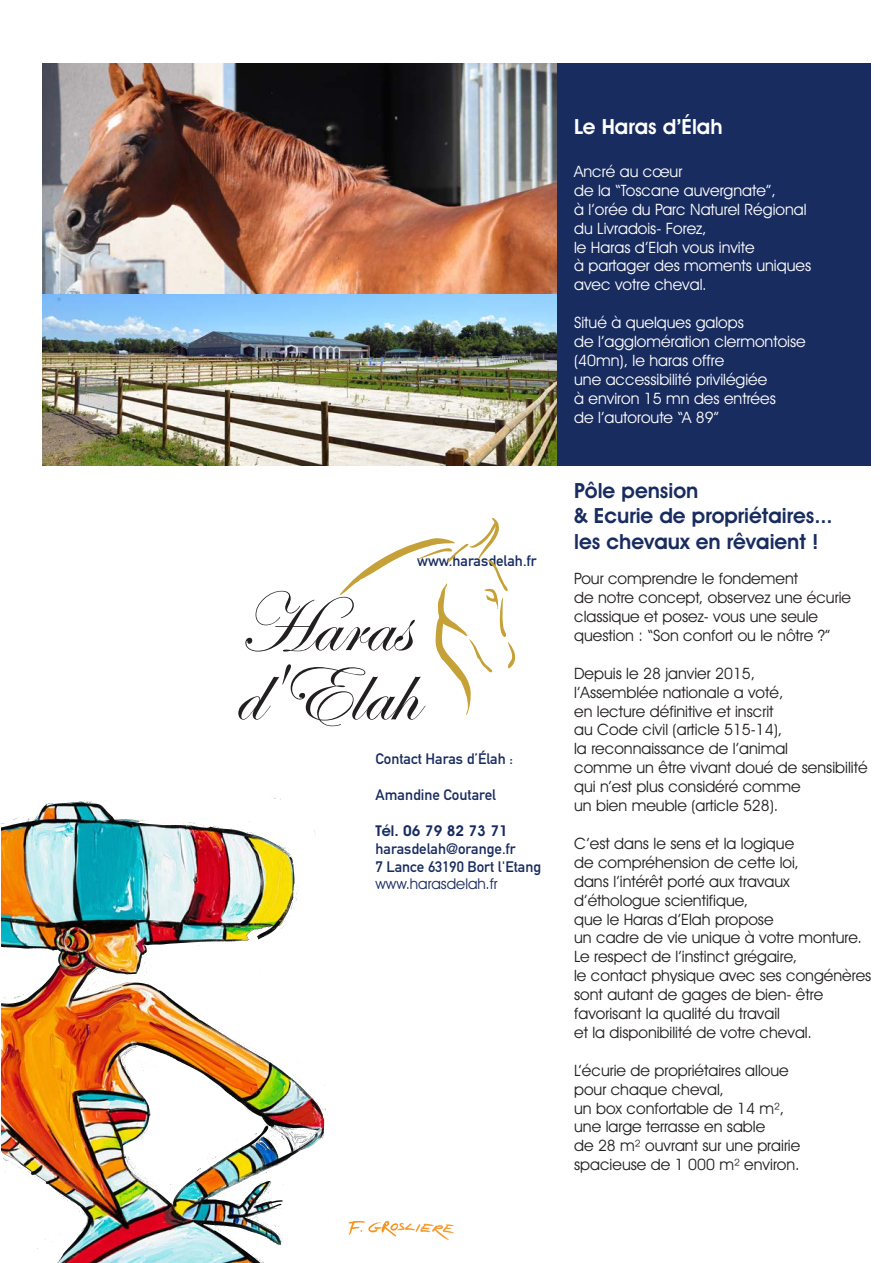
<style>
.page{position:relative;width:893px;height:1263px;background:#fff}
.page>*{position:absolute;margin:0;border:0;box-sizing:border-box;transform-origin:0 0}
.t1{font:600 21px "Avant Garde IT Cby BT";color:#192c60}
.t2{font:600 21px "Avant Garde IT Cby BT";color:#fff}
.t3{font:15.75px/18.9px "Avant Garde IT Cby BT";color:#231f20}
.t4{font:15.75px/18.9px "Avant Garde IT Cby BT";color:#fff}
.t5{font:700 15px "DIN Alternate";color:#192c60}
.t6{font:15px "Avant Garde IT Cby BT";color:#192c60}
.t7{font:600 15px "Avant Garde IT Cby BT";color:#192c60}
</style>
<div class="page">
<img style="left:2px;top:798px;width:324px;height:464px">
<img style="left:43px;top:64px;width:514px;height:230px">
<img style="left:43px;top:294px;width:514px;height:172px">
<div style="left:557px;top:64px;width:314px;height:402px;background:#192c60"></div>
<svg style="left:238px;top:518px;width:278px;height:208px"></svg>
<img style="left:348px;top:1220px;width:106px;height:20px">
<p class="t5" style="left:417px;top:555px;width:121px">www.harasdelah.fr</p>
<p class="t5" style="left:376px;top:753px;width:139px">Contact Haras d’Élah :</p>
<p class="t5" style="left:376px;top:789px;width:122px">Amandine Coutarel</p>
<p class="t7" style="left:376px;top:825px;width:134px">Tél. 06 79 82 73 71</p>
<p class="t5" style="left:376px;top:843px;width:142px">harasdelah@orange.fr</p>
<p class="t5" style="left:376px;top:861px;width:167px">7 Lance 63190 Bort l'Etang</p>
<p class="t6" style="left:376px;top:878px;width:124px">www.harasdelah.fr</p>
<p class="t2" style="left:574px;top:119px;width:150px">Le Haras d’Élah</p>
<p class="t4" style="left:574px;top:164px;width:110px">Ancré au cœur</p>
<p class="t4" style="left:574px;top:182px;width:203px">de la “Toscane auvergnate”,</p>
<p class="t4" style="left:574px;top:201px;width:234px">à l’orée du Parc Naturel Régional du Livradois- Forez,</p>
<p class="t4" style="left:574px;top:239px;width:182px">le Haras d’Elah vous invite</p>
<p class="t4" style="left:574px;top:258px;width:239px">à partager des moments uniques avec votre cheval.</p>
<p class="t4" style="left:574px;top:315px;width:171px">Situé à quelques galops</p>
<p class="t4" style="left:574px;top:334px;width:233px">de l’agglomération clermontoise (40mn), le haras offre</p>
<p class="t4" style="left:574px;top:371px;width:195px">une accessibilité privilégiée</p>
<p class="t4" style="left:574px;top:390px;width:203px">à environ 15 mn des entrées</p>
<p class="t4" style="left:574px;top:409px;width:146px">de l’autoroute “A 89”</p>
<p class="t1" style="left:574px;top:483px;width:126px">Pôle pension</p>
<p class="t1" style="left:574px;top:508px;width:260px">&amp; Ecurie de propriétaires...</p>
<p class="t1" style="left:574px;top:534px;width:246px">les chevaux en rêvaient !</p>
<p class="t3" style="left:574px;top:571px;width:225px">Pour comprendre le fondement</p>
<p class="t3" style="left:574px;top:590px;width:278px">de notre concept, observez une écurie classique et posez- vous une seule</p>
<p class="t3" style="left:574px;top:627px;width:258px">question : “Son confort ou le nôtre ?”</p>
<p class="t3" style="left:574px;top:665px;width:183px">Depuis le 28 janvier 2015,</p>
<p class="t3" style="left:574px;top:684px;width:211px">l’Assemblée nationale a voté,</p>
<p class="t3" style="left:574px;top:703px;width:201px">en lecture définitive et inscrit</p>
<p class="t3" style="left:574px;top:722px;width:210px">au Code civil (article 515-14),</p>
<p class="t3" style="left:574px;top:741px;width:216px">la reconnaissance de l’animal</p>
<p class="t3" style="left:574px;top:760px;width:295px">comme un être vivant doué de sensibilité qui n’est plus considéré comme</p>
<p class="t3" style="left:574px;top:798px;width:206px">un bien meuble (article 528).</p>
<p class="t3" style="left:574px;top:835px;width:222px">C’est dans le sens et la logique</p>
<p class="t3" style="left:574px;top:854px;width:226px">de compréhension de cette loi,</p>
<p class="t3" style="left:574px;top:873px;width:217px">dans l’intérêt porté aux travaux</p>
<p class="t3" style="left:574px;top:892px;width:176px">d’éthologue scientifique,</p>
<p class="t3" style="left:574px;top:911px;width:201px">que le Haras d’Elah propose</p>
<p class="t3" style="left:574px;top:930px;width:289px">un cadre de vie unique à votre monture.<br>Le respect de l’instinct grégaire,</p>
<p class="t3" style="left:574px;top:968px;width:299px">le contact physique avec ses congénères sont autant de gages de bien- être</p>
<p class="t3" style="left:574px;top:1005px;width:207px">favorisant la qualité du travail</p>
<p class="t3" style="left:574px;top:1024px;width:239px">et la disponibilité de votre cheval.</p>
<p class="t3" style="left:574px;top:1062px;width:216px">L’écurie de propriétaires alloue</p>
<p class="t3" style="left:574px;top:1081px;width:151px">pour chaque cheval,</p>
<p class="t3" style="left:574px;top:1100px;width:212px">un box confortable de 14 m²,</p>
<p class="t3" style="left:574px;top:1119px;width:193px">une large terrasse en sable</p>
<p class="t3" style="left:574px;top:1138px;width:228px">de 28 m² ouvrant sur une prairie</p>
<p class="t3" style="left:574px;top:1157px;width:227px">spacieuse de 1 000 m² environ.</p>
</div>
